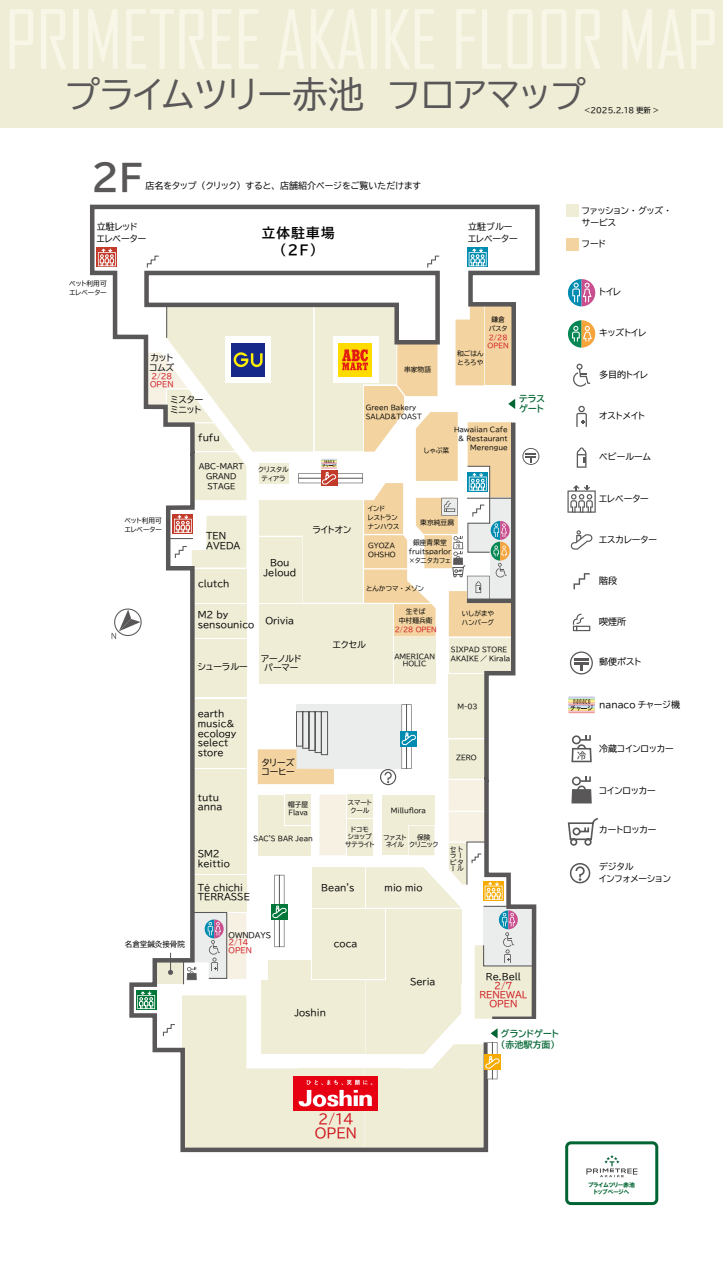
<style>
.page{position:relative;width:723px;height:1263px;background:#fff}
.page>*{position:absolute;margin:0;border:0;box-sizing:border-box;transform-origin:0 0}
.t1{font:36px "BIZ UDP Gothic";color:#595757}
.t2{font:36px "BIZ UDP Gothic Bold";color:#595757}
.t3{font:13.5px/16.5px "BIZ UDP Gothic Bold";letter-spacing:.1em;color:#000;text-align:center}
.t4{font:13.5px/13.5px "BIZ UDP Gothic";color:#d0121b}
.t5{font:9px/9.8px "BIZ UDP Gothic";color:#000}
.t6{font:9px/10.5px "BIZ UDP Gothic Bold";color:#006532}
.t7{font:9px/9px "BIZ UDP Gothic";color:#d0121b;text-align:center}
.t8{font:7.5px/9.8px "BIZ UDP Gothic";color:#000;text-align:center}
.t9{font:7.5px/7.5px "BIZ UDP Gothic";color:#d0121b}
.t10{font:6.75px/9px "BIZ UDP Gothic";color:#000;text-align:center}
.t11{font:6.75px/7.5px "BIZ UDP Gothic";color:#d0121b}
.t12{font:6px/7.5px "HGP Soei Kakugothic UB";color:#006532;text-align:center}
</style>
<div class="page">
<div style="left:0;top:0;width:723px;height:128px;background:#efedd6"></div>
<svg style="left:570px;top:863px;width:20px;height:20px"></svg>
<svg style="left:567px;top:817px;width:31px;height:29px"></svg>
<svg style="left:570px;top:651px;width:23px;height:23px"></svg>
<svg style="left:568px;top:696px;width:27px;height:17px"></svg>
<svg style="left:571px;top:776px;width:21px;height:27px"></svg>
<svg style="left:567px;top:485px;width:29px;height:28px"></svg>
<svg style="left:573px;top:573px;width:17px;height:16px"></svg>
<svg style="left:571px;top:530px;width:21px;height:20px"></svg>
<svg style="left:576px;top:406px;width:11px;height:21px"></svg>
<svg style="left:577px;top:447px;width:9px;height:21px"></svg>
<svg style="left:573px;top:614px;width:17px;height:17px"></svg>
<svg style="left:568px;top:279px;width:27px;height:27px"></svg>
<svg style="left:573px;top:364px;width:17px;height:23px"></svg>
<svg style="left:568px;top:320px;width:27px;height:28px"></svg>
<svg style="left:571px;top:735px;width:21px;height:27px"></svg>
<div style="left:566px;top:204px;width:13px;height:13px;background:#efedd6"></div>
<div style="left:566px;top:238px;width:13px;height:12px;background:#f3d4a1"></div>
<div style="left:565px;top:1141px;width:93px;height:64px;border:3px solid #006532;border-radius:4px"></div>
<svg style="left:586px;top:1155px;width:51px;height:22px"></svg>
<svg style="left:90px;top:204px;width:450px;height:949px"></svg>
<div style="left:487px;top:1020px;width:63px;height:28px;background:#fff"></div>
<svg style="left:112px;top:304px;width:427px;height:845px"></svg>
<h1 class="t1" style="left:65px;top:77px;width:522px">プライムツリー赤池　フロアマップ</h1>
<p class="t8" style="left:584px;top:105px;width:76px">&lt;2025.2.18 更新 &lt;</p>
<h1 class="t2" style="left:91px;top:159px;width:53px">2F</h1>
<p class="t5" style="left:145px;top:181px;width:53px">店名をタップ</p>
<p class="t5" style="left:245px;top:181px;width:177px">すると、店舗紹介ページをご覧いただけます</p>
<p class="t5" style="left:201px;top:181px;width:41px">（クリック）</p>
<p class="t5" style="left:97px;top:221px;width:51px;line-height:12px">立駐レッドエレベーター</p>
<p class="t5" style="left:468px;top:221px;width:51px;line-height:12px">立駐ブルーエレベーター</p>
<h2 class="t3" style="left:262px;top:225px;width:74px">立体駐車場<br>2（ F(</h2>
<p class="t10" style="left:69px;top:278px;width:39px;text-align:left">ペット利用可エレベーター</p>
<p class="t5" style="left:149px;top:353px;width:26px">カットコムズ</p>
<p class="t9" style="left:150px;top:373px;width:25px">2/28<br>OPEN</p>
<p class="t5" style="left:171px;top:395px;width:34px">ミスターミニット</p>
<p class="t5" style="left:198px;top:432px;width:23px">fufu</p>
<p class="t8" style="left:199px;top:461px;width:47px">ABC-MART<br>GRAND<br>STAGE</p>
<p class="t10" style="left:258px;top:464px;width:32px">クリスタルティアラ</p>
<p class="t10" style="left:124px;top:516px;width:39px;text-align:left">ペット利用可エレベーター</p>
<p class="t5" style="left:206px;top:531px;width:36px">TEN<br>AVEDA</p>
<p class="t5" style="left:198px;top:579px;width:33px">clutch</p>
<p class="t5" style="left:198px;top:610px;width:32px">M2 by</p>
<p class="t5" style="left:198px;top:620px;width:58px">sensounico</p>
<p class="t5" style="left:263px;top:558px;width:34px;text-align:center">Bou<br>Jeloud</p>
<p class="t5" style="left:265px;top:615px;width:30px">Orivia</p>
<p class="t10" style="left:404px;top:365px;width:28px">串家物語</p>
<p class="t10" style="left:366px;top:403px;width:57px;text-align:left">Green Bakery<br>SALAD&amp;TOAST</p>
<p class="t10" style="left:489px;top:315px;width:20px">鎌倉パスタ</p>
<p class="t11" style="left:487px;top:334px;width:23px">2/28<br>OPEN</p>
<p class="t10" style="left:457px;top:349px;width:28px;text-align:left">和ごはんとろろや</p>
<p class="t10" style="left:454px;top:424px;width:55px;text-align:right">Hawaiian Cafe &amp; Restaurant<br>Merengue</p>
<p class="t10" style="left:424px;top:446px;width:27px">しゃぶ菜</p>
<p class="t5" style="left:312px;top:524px;width:40px">ライトオン</p>
<p class="t10" style="left:368px;top:504px;width:33px;text-align:left">インド<br>レストランナンハウス</p>
<p class="t10" style="left:368px;top:541px;width:29px;text-align:left">GYOZA<br>OHSHO</p>
<p class="t10" style="left:420px;top:517px;width:35px">東京純豆腐</p>
<p class="t10" style="left:409px;top:538px;width:44px">銀座青果堂fruitsparlor ×タニタカフェ</p>
<p class="t10" style="left:366px;top:584px;width:59px">とんかつマ・メゾン</p>
<p class="t10" style="left:399px;top:607px;width:35px">生そば<br>中村麺兵衛</p>
<p class="t11" style="left:395px;top:626px;width:44px">2/28 OPEN</p>
<p class="t10" style="left:462px;top:609px;width:34px;text-align:left">いしがまやハンバーグ</p>
<p class="t5" style="left:198px;top:661px;width:52px">シューラルー</p>
<p class="t5" style="left:198px;top:709px;width:40px">earth music&amp; ecology select store</p>
<p class="t5" style="left:333px;top:640px;width:34px">エクセル</p>
<p class="t5" style="left:261px;top:654px;width:42px;line-height:9px;text-align:center">アーノルドパーマー</p>
<p class="t10" style="left:394px;top:652px;width:42px;line-height:7.5px">AMERICAN<br>HOLIC</p>
<p class="t10" style="left:451px;top:645px;width:61px;text-align:left">SIXPAD STORE<br>AKAIKE ／ Kirala</p>
<p class="t5" style="left:262px;top:758px;width:35px;line-height:9px">タリーズコーヒー</p>
<p class="t10" style="left:457px;top:702px;width:22px">M-03</p>
<p class="t10" style="left:456px;top:753px;width:22px">ZERO</p>
<p class="t5" style="left:198px;top:793px;width:23px">tutu</p>
<p class="t5" style="left:198px;top:802px;width:26px">anna</p>
<p class="t10" style="left:288px;top:800px;width:22px">帽子屋</p>
<p class="t10" style="left:289px;top:808px;width:21px">Flava</p>
<p class="t10" style="left:253px;top:834px;width:61px">SAC S' BAR Jean</p>
<p class="t10" style="left:348px;top:799px;width:26px;line-height:7.5px">スマートクール</p>
<p class="t10" style="left:345px;top:826px;width:31px;line-height:7.5px">ドコモ<br>ショップサテライト</p>
<p class="t5" style="left:198px;top:849px;width:34px">SM2 keittio</p>
<p class="t5" style="left:198px;top:882px;width:54px">Té chichi<br>TERRASSE</p>
<p class="t5" style="left:321px;top:882px;width:35px">Bean s'</p>
<p class="t10" style="left:391px;top:806px;width:37px">Milluflora</p>
<p class="t10" style="left:383px;top:833px;width:25px;line-height:7.5px">ファストネイル</p>
<p class="t10" style="left:409px;top:833px;width:31px;line-height:7.5px">保険<br>クリニック</p>
<p class="t5" style="left:385px;top:882px;width:39px">mio mio</p>
<p class="t10" style="left:450px;top:846px;width:15px;line-height:6.4px;text-align:left">セトラーピター</p>
<p class="t10" style="left:457px;top:864px;width:8px">ル</p>
<p class="t6" style="left:519px;top:393px;width:27px">テラスゲート</p>
<p class="t8" style="left:125px;top:939px;width:61px">名倉堂鍼灸接骨院</p>
<p class="t8" style="left:229px;top:930px;width:44px">OWNDAYS</p>
<p class="t9" style="left:229px;top:939px;width:25px">2/14<br>OPEN</p>
<p class="t5" style="left:334px;top:938px;width:25px">coca</p>
<p class="t5" style="left:294px;top:1007px;width:33px">Joshin</p>
<p class="t5" style="left:486px;top:971px;width:36px">Re.Bell</p>
<p class="t5" style="left:410px;top:976px;width:27px">Seria</p>
<p class="t7" style="left:479px;top:981px;width:49px">2/7<br>RENEWAL<br>OPEN</p>
<p class="t6" style="left:501px;top:1028px;width:59px">グランドゲート（赤池駅方面(</p>
<p class="t5" style="left:582px;top:204px;width:90px;line-height:12px">ファッション・グッズ・サービス</p>
<p class="t5" style="left:582px;top:239px;width:26px">フード</p>
<p class="t5" style="left:599px;top:287px;width:23px">トイレ</p>
<p class="t5" style="left:599px;top:328px;width:48px">キッズトイレ</p>
<p class="t5" style="left:599px;top:369px;width:50px">多目的トイレ</p>
<p class="t5" style="left:599px;top:411px;width:47px">オストメイト</p>
<p class="t5" style="left:599px;top:452px;width:53px">ベビールーム</p>
<p class="t5" style="left:599px;top:494px;width:51px">エレベーター</p>
<p class="t5" style="left:599px;top:535px;width:59px">エスカレーター</p>
<p class="t5" style="left:599px;top:576px;width:19px">階段</p>
<p class="t5" style="left:599px;top:617px;width:28px">喫煙所</p>
<p class="t5" style="left:599px;top:657px;width:44px">郵便ポスト</p>
<p class="t5" style="left:599px;top:700px;width:82px">nanaco チャージ機</p>
<p class="t5" style="left:599px;top:744px;width:76px">冷蔵コインロッカー</p>
<p class="t5" style="left:599px;top:785px;width:58px">コインロッカー</p>
<p class="t5" style="left:599px;top:824px;width:59px">カートロッカー</p>
<p class="t5" style="left:599px;top:861px;width:73px;line-height:12px">デジタル<br>インフォメーション</p>
<h2 class="t4" style="left:315px;top:1112px;width:44px">2/14<br>OPEN</h2>
<p class="t12" style="left:588px;top:1181px;width:48px">プライムツリー赤池トップページへ</p>
</div>
